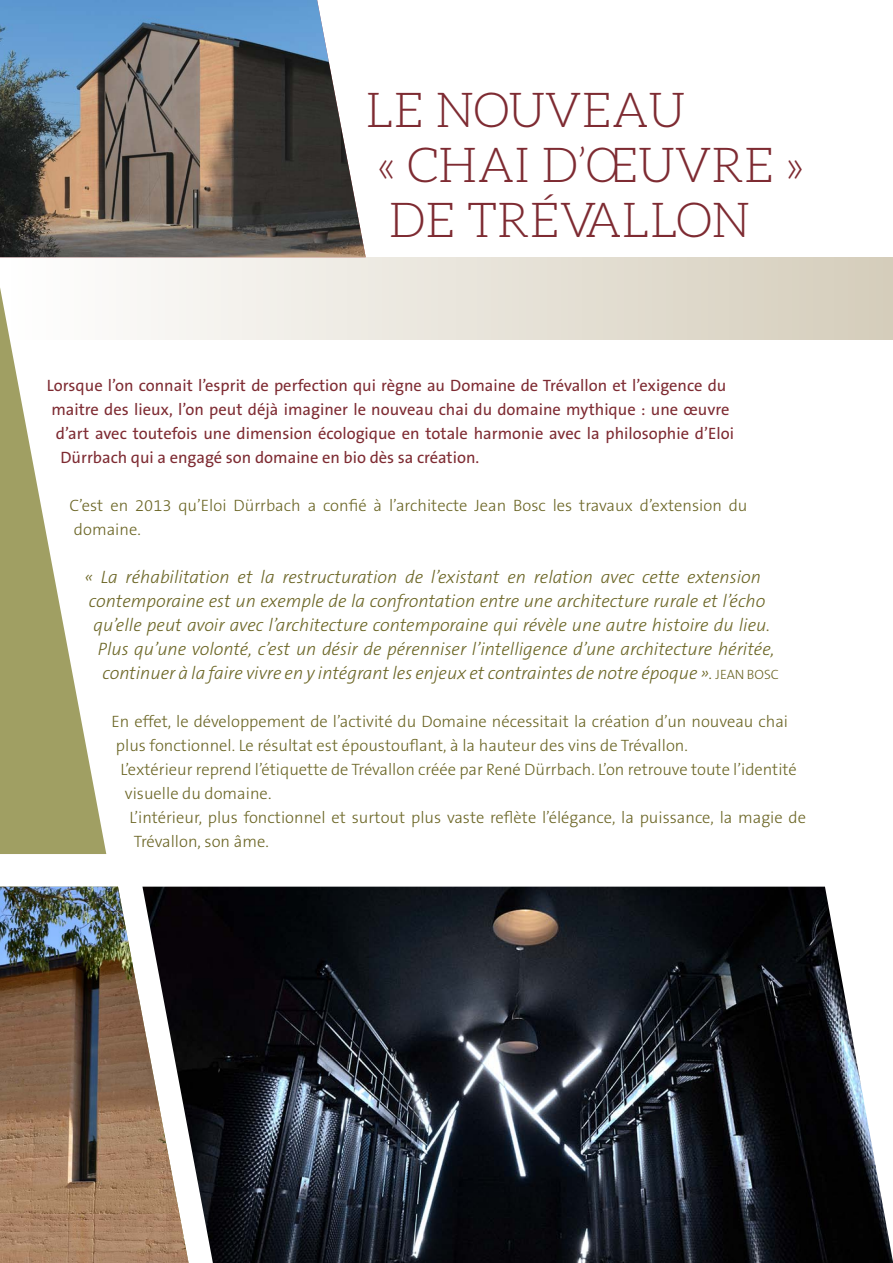
<style>
.page{position:relative;width:893px;height:1263px;background:#fff}
.page>*{position:absolute;margin:0;border:0;box-sizing:border-box;transform-origin:0 0}
.t1{font:300 48.3px/55.3px "Aleo";color:#7e2b32}
.t2{font:italic 300 18px "The Sans B3";color:#6c6626}
.t3{font:300 16.5px/24px "The Sans B3";color:#6c6626}
.t4{font:16.5px "The Sans B5 Plain";color:#7e2b32}
.t5{font:300 13.5px "The Sans B3";color:#6c6626}
.s1{font-size:16.5px}
.s2{font-style:normal;font-size:13.5px}
</style>
<div class="page">
<div style="left:0;top:257px;width:893px;height:83px;background:linear-gradient(to right,#fff,#d5cdbb)"></div>
<img style="left:0;top:887px;width:142px;height:376px">
<svg style="left:0;top:287px;width:106px;height:567px"></svg>
<img style="left:142px;top:887px;width:751px;height:376px">
<img style="left:0;top:0;width:366px;height:257px">
<h1 class="t1" style="left:366px;top:82px;width:440px">LE NOUVEAU<br>« CHAI D’ŒUVRE »<br>DE TRÉVALLON</h1>
<p class="t4" style="left:47px;top:377px;width:681px">Lorsque l’on connait l’esprit de perfection qui règne au Domaine de Trévallon et l’exigence du</p>
<p class="t4" style="left:51px;top:401px;width:679px">maitre des lieux, l’on peut déjà imaginer le nouveau chai du domaine mythique : une œuvre</p>
<p class="t4" style="left:56px;top:425px;width:679px">d’art avec toutefois une dimension écologique en totale harmonie avec la philosophie d’Eloi</p>
<p class="t4" style="left:60px;top:449px;width:420px">Dürrbach qui a engagé son domaine en bio dès sa création.</p>
<p class="t3" style="left:69px;top:494px;width:680px">C’est en 2013 qu’Eloi Dürrbach a confié à l’architecte Jean Bosc les travaux d’extension du domaine.</p>
<p class="t2" style="left:84px;top:568px;width:678px">« La réhabilitation et la restructuration de l’existant en relation avec cette extension</p>
<p class="t2" style="left:89px;top:592px;width:678px">contemporaine est un exemple de la confrontation entre une architecture rurale et l’écho</p>
<p class="t2" style="left:93px;top:616px;width:678px">qu’elle peut avoir avec l’architecture contemporaine qui révèle une autre histoire du lieu.</p>
<p class="t2" style="left:98px;top:640px;width:678px">Plus qu’une volonté, c’est un désir de pérenniser l’intelligence d’une architecture héritée,</p>
<p class="t2" style="left:102px;top:664px;width:626px">continuer à la faire vivre en y intégrant les enjeux et contraintes de notre époque »<span class="s1">.</span> <span class="s2">Jean</span></p>
<p class="t5" style="left:747px;top:668px;width:17px">Bosc</p>
<p class="t3" style="left:111px;top:710px;width:678px">En effet, le développement de l’activité du Domaine nécessitait la création d’un nouveau chai</p>
<p class="t3" style="left:116px;top:734px;width:573px">plus fonctionnel. Le résultat est époustouflant, à la hauteur des vins de Trévallon.</p>
<p class="t3" style="left:120px;top:758px;width:678px">L’extérieur reprend l’étiquette de Trévallon créée par René Dürrbach. L’on retrouve toute l’identité</p>
<p class="t3" style="left:125px;top:782px;width:148px">visuelle du domaine.</p>
<p class="t3" style="left:129px;top:806px;width:678px">L’intérieur, plus fonctionnel et surtout plus vaste reflète l’élégance, la puissance, la magie de</p>
<p class="t3" style="left:134px;top:830px;width:136px">Trévallon, son âme.</p>
</div>
